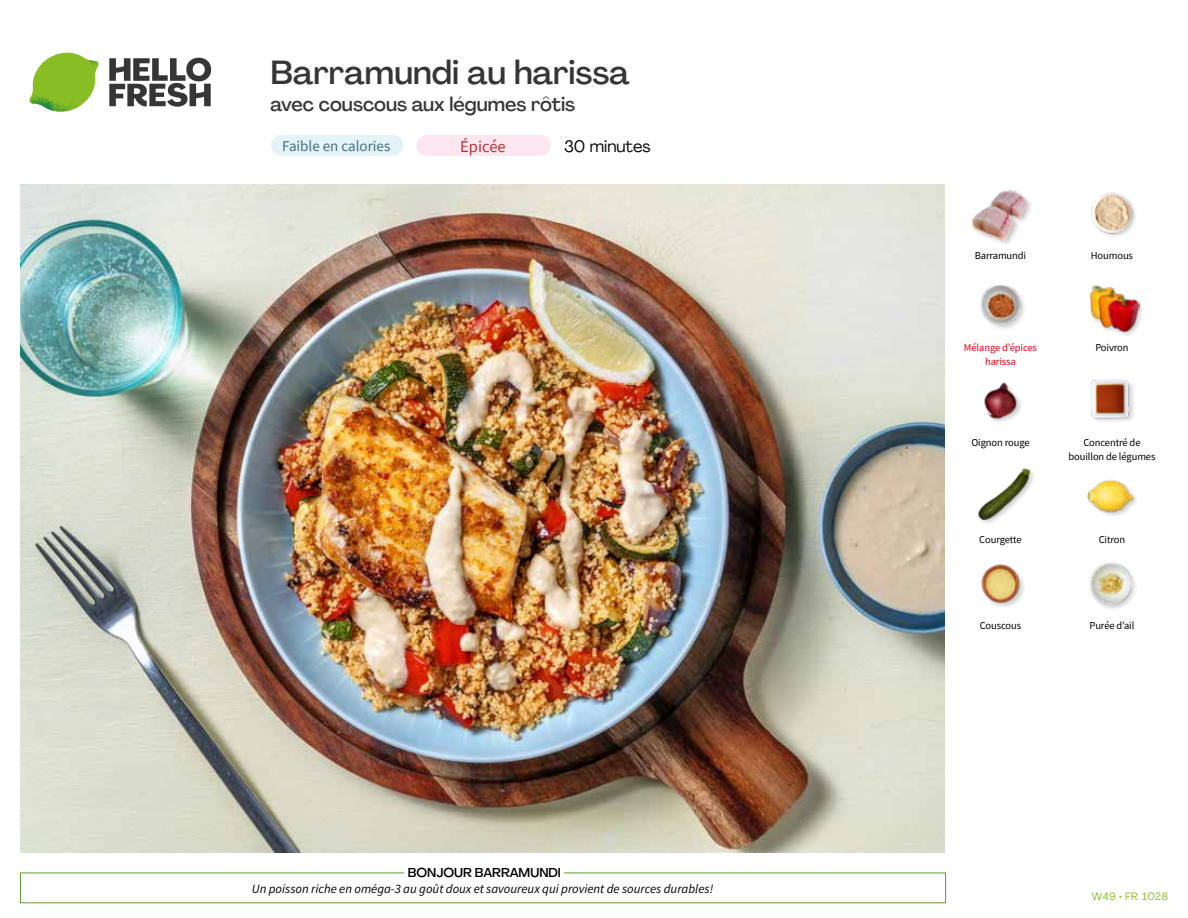
<style>
.page{position:relative;width:1188px;height:918px;background:#fff}
.page>*{position:absolute;margin:0;border:0;box-sizing:border-box;transform-origin:0 0}
.t1{font:500 33px "Agrandir";color:#373636}
.t2{font:500 19.5px "Agrandir";color:#373636}
.t3{font:16.5px "Agrandir";color:#000}
.t4{font:16.5px "Source Sans Pro";color:#b53138}
.t5{font:15px "Source Sans Pro";color:#43707c}
.t6{font:italic 12.75px "Source Sans Pro";color:#000}
.t7{font:500 12.75px "Agrandir";color:#000}
.t8{font:10.5px/13.5px "Source Sans Pro";letter-spacing:-.01em;color:#000;text-align:center}
.t9{font:10.5px/13.5px "Source Sans Pro";letter-spacing:-.01em;color:#e30613;text-align:center}
.t10{font:10.5px "Agrandir";letter-spacing:.05em;color:#89bd24}
</style>
<div class="page">
<svg style="left:109px;top:57px;width:102px;height:50px"></svg>
<svg style="left:34px;top:53px;width:62px;height:40px"></svg>
<img style="left:67px;top:53px;width:32px;height:26px">
<img style="left:33px;top:75px;width:59px;height:11px">
<img style="left:29px;top:79px;width:61px;height:33px">
<img style="left:65px;top:86px;width:27px;height:25px">
<img style="left:21px;top:184px;width:924px;height:668px">
<div style="left:271px;top:135px;width:132px;height:21px;background:#e4f3f7;border-radius:10px"></div>
<div style="left:416px;top:135px;width:135px;height:21px;background:#fce7f0;border-radius:10px"></div>
<div style="left:1089px;top:561px;width:49px;height:51px;background:#000;opacity:.2"></div>
<img style="left:1089px;top:562px;width:42px;height:43px">
<img style="left:981px;top:564px;width:43px;height:43px">
<div style="left:1087px;top:479px;width:52px;height:39px;background:#000;opacity:.2"></div>
<img style="left:1087px;top:479px;width:47px;height:39px">
<div style="left:978px;top:467px;width:58px;height:59px;background:#000;opacity:.2"></div>
<img style="left:978px;top:467px;width:51px;height:53px">
<div style="left:1090px;top:379px;width:46px;height:45px;background:#fafafa"></div>
<img style="left:1091px;top:379px;width:42px;height:42px">
<img style="left:984px;top:382px;width:37px;height:40px">
<div style="left:1089px;top:285px;width:57px;height:53px;background:#000;opacity:.2"></div>
<img style="left:1089px;top:285px;width:50px;height:48px">
<div style="left:980px;top:284px;width:47px;height:47px;background:#000;opacity:.2"></div>
<img style="left:981px;top:285px;width:39px;height:39px">
<img style="left:1091px;top:192px;width:45px;height:45px">
<img style="left:972px;top:190px;width:57px;height:54px">
<h1 class="t1" style="left:271px;top:52px;width:361px">Barramundi au harissa</h1>
<h2 class="t2" style="left:271px;top:92px;width:306px">avec couscous aux légumes rôtis</h2>
<h3 class="t5" style="left:282px;top:136px;width:110px">Faible en calories</h3>
<h3 class="t4" style="left:460px;top:136px;width:47px">Épicée</h3>
<h3 class="t3" style="left:564px;top:136px;width:88px">30 minutes</h3>
<p class="t7" style="left:408px;top:864px;width:155px">BONJOUR BARRAMUNDI</p>
<p class="t6" style="left:252px;top:881px;width:463px">Un poisson riche en oméga-3 au goût doux et savoureux qui provient de sources durables!</p>
<p class="t8" style="left:975px;top:248px;width:53px">Barramundi</p>
<p class="t8" style="left:1091px;top:248px;width:44px">Houmous</p>
<p class="t9" style="left:964px;top:341px;width:75px">Mélange d’épices harissa</p>
<p class="t8" style="left:1095px;top:341px;width:35px">Poivron</p>
<p class="t8" style="left:971px;top:436px;width:60px">Oignon rouge</p>
<p class="t8" style="left:1069px;top:436px;width:88px">Concentré de bouillon de légumes</p>
<p class="t8" style="left:979px;top:533px;width:44px">Courgette</p>
<p class="t8" style="left:1099px;top:533px;width:28px">Citron</p>
<p class="t8" style="left:980px;top:619px;width:43px">Couscous</p>
<p class="t8" style="left:1090px;top:619px;width:46px">Purée d’ail</p>
<p class="t10" style="left:1092px;top:890px;width:78px">W49 • FR 1028</p>
</div>
